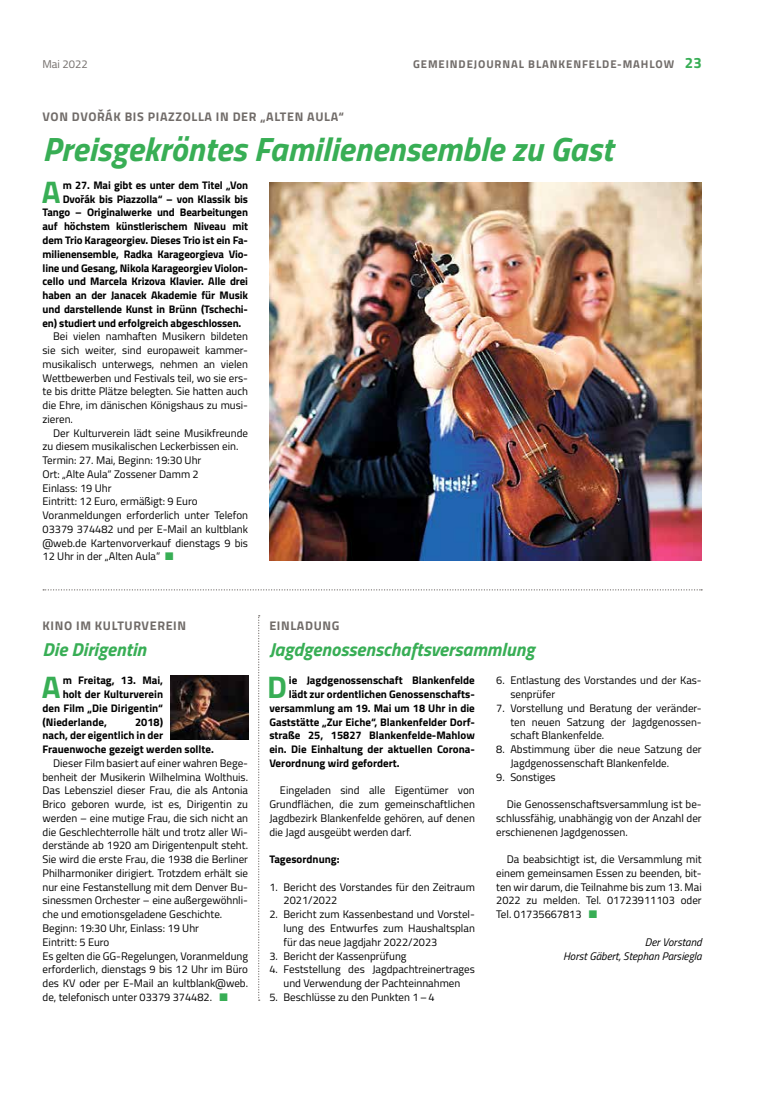
<style>
.page{position:relative;width:762px;height:1117px;background:#fff}
.page>*{position:absolute;margin:0;border:0;box-sizing:border-box;transform-origin:0 0}
.t1{font:italic 700 33.75px "Titillium Web";color:#38ae55}
.t2{font:700 31.25px "Titillium Web";color:#38ae55}
.t3{font:italic 700 18.75px "Titillium Web";color:#38ae55}
.t4{font:700 12.5px "Titillium Web";letter-spacing:.05em;color:#716c69}
.t5{font:700 11.25px "Titillium Web";letter-spacing:.08em;color:#716c69}
.t6{font:11.25px "Titillium Web";color:#716c69}
.t7{font:11px/13.8px "Titillium Web";color:#000}
.t8{font:700 11px/13.8px "Titillium Web";letter-spacing:-.01em;color:#000}
.t9{font:italic 11px/13.8px "Titillium Web";color:#000;text-align:right}
.s1{font-size:15px;color:#38ae55}
.s2{color:#38ae55}
</style>
<div class="page">
<svg style="left:258px;top:615px;width:2px;height:385px"></svg>
<img style="left:170px;top:675px;width:78px;height:63px">
<img style="left:269px;top:182px;width:433px;height:378px">
<svg style="left:43px;top:589px;width:659px;height:1px"></svg>
<p class="t6" style="left:43px;top:56px;width:47px">Mai 2022</p>
<p class="t5" style="left:413px;top:55px;width:290px">GEMEINDEJOURNAL BLANKENFELDE-MAHLOW <span class="s1">23</span></p>
<p class="t4" style="left:43px;top:107px;width:303px">VON DVOŘÁK BIS PIAZZOLLA IN DER „ALTEN AULA“</p>
<h1 class="t1" style="left:43px;top:123px;width:572px">Preisgekröntes Familienensemble zu Gast</h1>
<h2 class="t2" style="left:42px;top:168px;width:20px">A</h2>
<p class="t8" style="left:63px;top:178px;width:187px">m 27. Mai gibt es unter dem Titel „Von</p>
<p class="t8" style="left:63px;top:191px;width:187px">Dvořák bis Piazzolla“ – von Klassik bis</p>
<p class="t8" style="left:43px;top:205px;width:207px">Tango – Originalwerke und Bearbeitungen</p>
<p class="t8" style="left:43px;top:219px;width:207px">auf höchstem künstlerischem Niveau mit</p>
<p class="t8" style="left:43px;top:233px;width:207px">dem Trio Karageorgiev. Dieses Trio ist ein Fa-</p>
<p class="t8" style="left:43px;top:246px;width:207px">milienensemble, Radka Karageorgieva Vio-</p>
<p class="t8" style="left:43px;top:260px;width:207px">line und Gesang, Nikola Karageorgiev Violon-</p>
<p class="t8" style="left:43px;top:274px;width:207px">cello und Marcela Krizova Klavier. Alle drei</p>
<p class="t8" style="left:43px;top:288px;width:207px">haben an der Janacek Akademie für Musik</p>
<p class="t8" style="left:43px;top:301px;width:207px">und darstellende Kunst in Brünn (Tschechi-</p>
<p class="t8" style="left:43px;top:315px;width:200px">en) studiert und erfolgreich abgeschlossen.</p>
<p class="t7" style="left:43px;top:329px;width:207px;text-indent:11px">Bei vielen namhaften Musikern bildeten sie sich weiter, sind europaweit kammer&shy;musikalisch unterwegs, nehmen an vielen Wettbewerben und Festivals teil, wo sie ers&shy;te bis dritte Plätze belegten. Sie hatten auch die Ehre, im dänischen Königshaus zu musi&shy;zieren.</p>
<p class="t7" style="left:43px;top:425px;width:207px;text-indent:11px">Der Kulturverein lädt seine Musikfreunde zu diesem musikalischen Leckerbissen ein.<br>Termin: 27. Mai, Beginn: 19:30 Uhr<br>Ort: „Alte Aula“ Zossener Damm 2<br>Einlass: 19 Uhr<br>Eintritt: 12 Euro, ermäßigt: 9 Euro Voranmeldungen erforderlich unter Telefon 03379 374482 und per E-Mail an kultblank @web.de Kartenvorverkauf dienstags 9 bis 12 Uhr in der „Alten Aula“ <span class="s2">■</span></p>
<p class="t4" style="left:43px;top:615px;width:145px">KINO IM KULTURVEREIN</p>
<h3 class="t3" style="left:43px;top:635px;width:105px">Die Dirigentin</h3>
<h2 class="t2" style="left:42px;top:663px;width:20px">A</h2>
<p class="t8" style="left:63px;top:673px;width:102px">m Freitag, 13. Mai,</p>
<p class="t8" style="left:63px;top:686px;width:102px">holt der Kulturverein</p>
<p class="t8" style="left:43px;top:700px;width:122px">den Film „Die Dirigentin“</p>
<p class="t8" style="left:43px;top:714px;width:66px">(Niederlande,</p>
<p class="t8" style="left:43px;top:714px;width:173px;text-indent:93px">2018)<br>nach, der eigentlich in der<br>Frauenwoche gezeigt werden sollte.</p>
<p class="t7" style="left:43px;top:755px;width:207px;text-indent:11px">Dieser Film basiert auf einer wahren Bege&shy;benheit der Musikerin Wilhelmina Wolthuis.<br>Das Lebensziel dieser Frau, die als Antonia Brico geboren wurde, ist es, Dirigentin zu werden – eine mutige Frau, die sich nicht an die Geschlechterrolle hält und trotz aller Wi&shy;derstände ab 1920 am Dirigentenpult steht.<br>Sie wird die erste Frau, die 1938 die Berliner Philharmoniker dirigiert. Trotzdem erhält sie nur eine Festanstellung mit dem Denver Bu&shy;sinessmen Orchester – eine außergewöhnli&shy;che und emotionsgeladene Geschichte.<br>Beginn: 19:30 Uhr, Einlass: 19 Uhr<br>Eintritt: 5 Euro<br>Es gelten die GG-Regelungen, Voranmeldung erforderlich, dienstags 9 bis 12 Uhr im Büro des KV oder per E-Mail an kultblank@web. de, telefonisch unter 03379 374482. <span class="s2">■</span></p>
<p class="t4" style="left:269px;top:615px;width:72px">EINLADUNG</p>
<h3 class="t3" style="left:269px;top:635px;width:267px">Jagdgenossenschaftsversammlung</h3>
<h2 class="t2" style="left:267px;top:663px;width:21px">D</h2>
<p class="t8" style="left:289px;top:673px;width:188px">ie Jagdgenossenschaft Blankenfelde</p>
<p class="t7" style="left:510px;top:673px;width:193px;text-indent:-14px">6. Entlastung des Vorstandes und der Kas&shy;senprüfer</p>
<p class="t7" style="left:510px;top:700px;width:193px;text-align:justify;text-indent:-14px">7. Vorstellung und Beratung der veränder&shy;ten neuen Satzung der Jagdgenossen&shy;schaft Blankenfelde.</p>
<p class="t7" style="left:510px;top:741px;width:193px;text-indent:-14px">8. Abstimmung über die neue Satzung der<br>Jagdgenossenschaft Blankenfelde.</p>
<p class="t7" style="left:496px;top:769px;width:61px">9. Sonstiges</p>
<p class="t7" style="left:496px;top:796px;width:207px;text-align:justify;text-indent:11px">Die Genossenschaftsversammlung ist be&shy;schlussfähig, unabhängig von der Anzahl der erschienenen Jagdgenossen.</p>
<p class="t7" style="left:496px;top:851px;width:207px;text-align:justify;text-indent:11px">Da beabsichtigt ist, die Versammlung mit einem gemeinsamen Essen zu beenden, bit&shy;ten wir darum, die Teilnahme bis zum 13. Mai 2022 zu melden. Tel. 01723911103 oder Tel. 01735667813 <span class="s2">■</span></p>
<p class="t9" style="left:563px;top:934px;width:140px">Der Vorstand<br>Horst Gäbert, Stephan Parsiegla</p>
<p class="t8" style="left:289px;top:686px;width:188px">lädt zur ordentlichen Genossenschafts-</p>
<p class="t8" style="left:269px;top:700px;width:207px">versammlung am 19. Mai um 18 Uhr in die</p>
<p class="t8" style="left:269px;top:714px;width:207px">Gaststätte „Zur Eiche“, Blankenfelder Dorf-</p>
<p class="t8" style="left:269px;top:728px;width:207px">straße 25, 15827 Blankenfelde-Mahlow</p>
<p class="t8" style="left:269px;top:741px;width:207px">ein. Die Einhaltung der aktuellen Corona-</p>
<p class="t8" style="left:269px;top:755px;width:132px">Verordnung wird gefordert.</p>
<p class="t7" style="left:269px;top:783px;width:207px;text-align:justify;text-indent:11px">Eingeladen sind alle Eigentümer von Grundflächen, die zum gemeinschaftlichen Jagdbezirk Blankenfelde gehören, auf denen die Jagd ausgeübt werden darf.</p>
<p class="t8" style="left:269px;top:851px;width:72px">Tagesordnung:</p>
<p class="t7" style="left:283px;top:879px;width:193px;text-indent:-14px">1. Bericht des Vorstandes für den Zeitraum<br>2021/2022</p>
<p class="t7" style="left:283px;top:906px;width:193px;text-align:justify;text-indent:-14px">2. Bericht zum Kassenbestand und Vorstel&shy;lung des Entwurfes zum Haushaltsplan für das neue Jagdjahr 2022/2023</p>
<p class="t7" style="left:269px;top:948px;width:139px">3. Bericht der Kassenprüfung</p>
<p class="t7" style="left:269px;top:961px;width:207px;text-align:center">4. Feststellung des Jagdpachtreinertrages und Verwendung der Pachteinnahmen</p>
<p class="t7" style="left:269px;top:989px;width:167px">5. Beschlüsse zu den Punkten 1–4</p>
</div>
